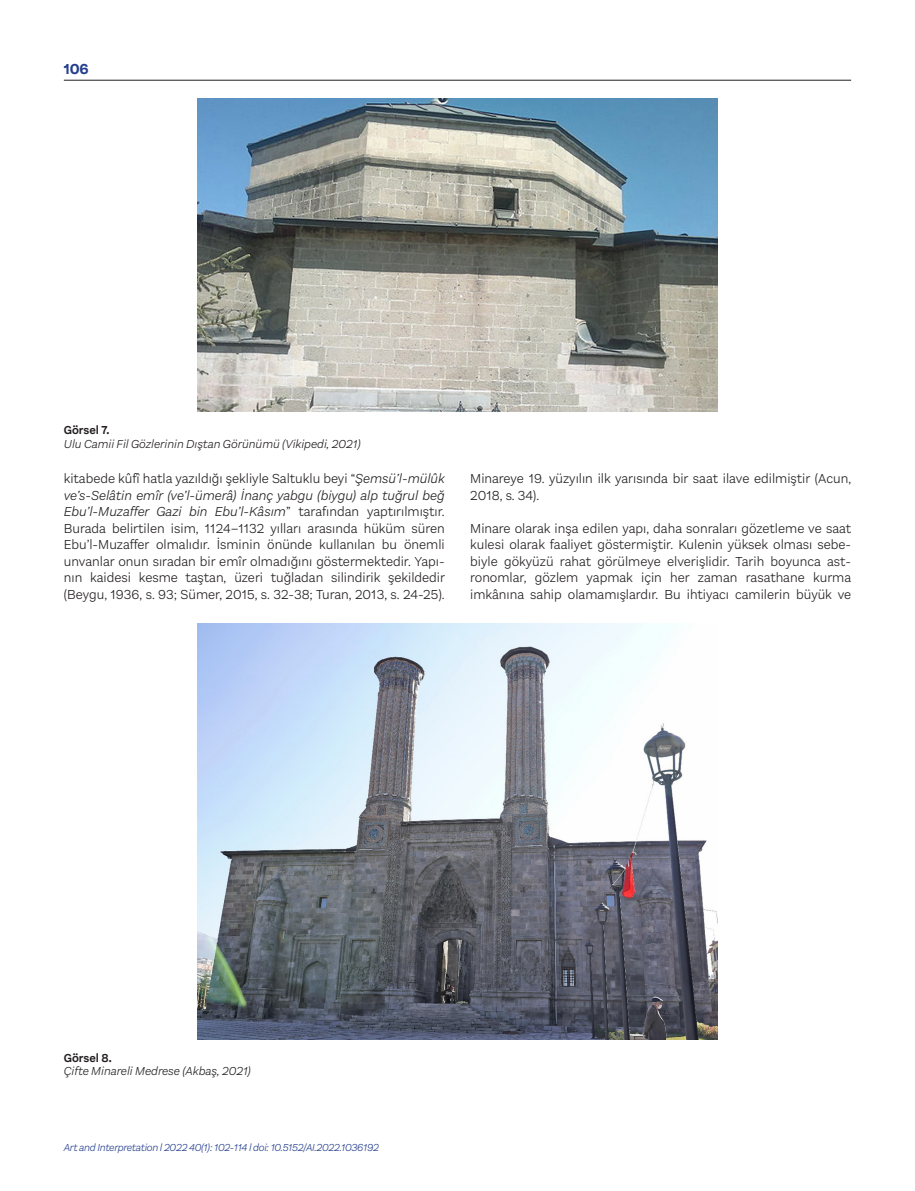
<style>
.page{position:relative;width:915px;height:1191px;background:#fff}
.page>*{position:absolute;margin:0;border:0;box-sizing:border-box;transform-origin:0 0}
.t1{font:700 15px "Aestetico";color:#253f8e}
.t2{font:300 13.5px/16.5px "Aestetico";color:#231f20;text-align:justify}
.t3{font:italic 300 12px "Aestetico";color:#231f20}
.t4{font:600 12px "Aestetico";color:#231f20}
.t5{font:italic 300 10.5px "Aestetico";letter-spacing:-.025em;color:#253f8e}
.s1{font-style:italic}
</style>
<div class="page">
<hr style="left:64px;top:80px;width:786px;height:1px;background:#231f20">
<img style="left:198px;top:99px;width:518px;height:312px">
<img style="left:198px;top:624px;width:518px;height:415px">
<p class="t1" style="left:64px;top:60px;width:26px">106</p>
<p class="t4" style="left:64px;top:423px;width:47px">Görsel 7.</p>
<p class="t3" style="left:64px;top:437px;width:298px">Ulu Camii Fil Gözlerinin Dıştan Görünümü (Vikipedi, 2021)</p>
<p class="t2" style="left:64px;top:470px;width:382px">kitabede kûfî hatla yazıldığı şekliyle Saltuklu beyi “<span class="s1">Şemsü’l-mülûk ve’s-Selâtin emîr (ve’l-ümerâ) İnanç yabgu (biygu) alp tuğrul beğ Ebu’l-Muzaffer Gazi bin Ebu’l-Kâsım</span>” tarafından yaptırılmıştır.<br>Burada belirtilen isim, 1124–1132 yılları arasında hüküm süren Ebu’l-Muzaffer olmalıdır. İsminin önünde kullanılan bu önemli unvanlar onun sıradan bir emîr olmadığını göstermektedir. Yapı&shy;nın kaidesi kesme taştan, üzeri tuğladan silindirik şekildedir (Beygu, 1936, s. 93; Sümer, 2015, s. 32-38; Turan, 2013, s. 24-25).</p>
<p class="t2" style="left:470px;top:470px;width:382px">Minareye 19. yüzyılın ilk yarısında bir saat ilave edilmiştir (Acun,<br>2018, s. 34).</p>
<p class="t2" style="left:470px;top:520px;width:382px">Minare olarak inşa edilen yapı, daha sonraları gözetleme ve saat kulesi olarak faaliyet göstermiştir. Kulenin yüksek olması sebe&shy;biyle gökyüzü rahat görülmeye elverişlidir. Tarih boyunca ast&shy;ronomlar, gözlem yapmak için her zaman rasathane kurma imkânına sahip olamamışlardır. Bu ihtiyacı camilerin büyük ve</p>
<p class="t4" style="left:64px;top:1050px;width:49px">Görsel 8.</p>
<p class="t3" style="left:64px;top:1064px;width:189px">Çifte Minareli Medrese (Akbaş, 2021)</p>
<p class="t5" style="left:64px;top:1141px;width:316px">Art and Interpretation l 2022 40(1): 102-114 l doi: 10.5152/AI.2022.1036192</p>
</div>
